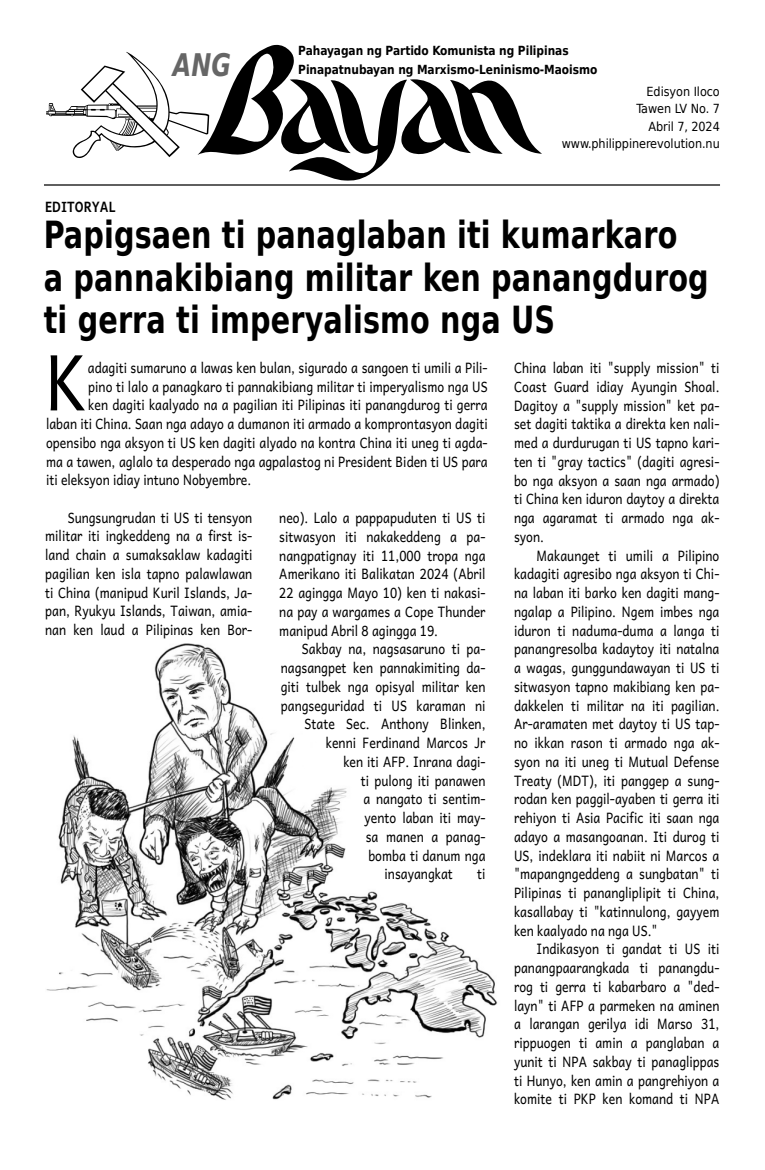
<style>
.page{position:relative;width:765px;height:1170px;background:#fff}
.page>*{position:absolute;margin:0;border:0;box-sizing:border-box;transform-origin:0 0}
.t1{font:77.25px "Andika New Basic";color:#000;scale:.85 1}
.t2{font:700 37.5px/42.5px "DejaVu Sans Condensed";letter-spacing:.005em;color:#000;scale:.85 1}
.t3{font:italic 700 31.25px "DejaVu Sans Condensed";color:#666;scale:.85 1}
.t4{font:14.38px/18.8px "Andika New Basic";color:#000;text-align:justify;scale:.85 1}
.t5{font:700 14.38px "Andika New Basic";letter-spacing:-.005em;color:#000;scale:.85 1}
.t6{font:700 12.5px/18.8px "DejaVu Sans";letter-spacing:-.005em;color:#000;scale:.85 1}
.t7{font:12.5px/17.5px "DejaVu Sans";letter-spacing:-.005em;color:#000;text-align:right;scale:.9 1}
</style>
<div class="page">
<svg style="left:46px;top:52px;width:151px;height:106px"></svg>
<hr style="left:44px;top:184px;width:676px;height:2px;background:#000">
<svg style="left:197px;top:45px;width:345px;height:136px"></svg>
<img style="left:46px;top:643px;width:452px;height:457px">
<h3 class="t3" style="left:173px;top:47px;width:70px">ANG</h3>
<p class="t6" style="left:298px;top:41px;width:353px">Pahayagan ng Partido Komunista ng Pilipinas<br>Pinapatnubayan ng Marxismo-Leninismo-Maoismo</p>
<p class="t7" style="left:562px;top:83px;width:177px">Edisyon Iloco<br>Tawen LV No. 7<br>Abril 7, 2024 www.philippinerevolution.nu</p>
<p class="t5" style="left:45px;top:194px;width:84px">EDITORYAL</p>
<h2 class="t2" style="left:44px;top:214px;width:784px">Papigsaen ti panaglaban iti kumarkaro<br>a pannakibiang militar ken panangdurog ti gerra ti imperyalismo nga US</h2>
<h1 class="t1" style="left:45px;top:316px;width:51px">K</h1>
<p class="t4" style="left:88px;top:358px;width:472px">adagiti sumaruno a lawas ken bulan, sigurado a sangoen ti umili a Pili‐</p>
<p class="t4" style="left:88px;top:376px;width:471px">pino ti lalo a panagkaro ti pannakibiang militar ti imperyalismo nga US</p>
<p class="t4" style="left:88px;top:395px;width:471px">ken dagiti kaalyado na a pagilian iti Pilipinas iti panangdurog ti gerra</p>
<p class="t4" style="left:46px;top:414px;width:521px">laban iti China. Saan nga adayo a dumanon iti armado a komprontasyon dagiti</p>
<p class="t4" style="left:46px;top:433px;width:521px">opensibo nga aksyon ti US ken dagiti alyado na kontra China iti uneg ti agda‐</p>
<p class="t4" style="left:46px;top:451px;width:521px">ma a tawen, aglalo ta desperado nga agpalastog ni President Biden ti US para</p>
<p class="t4" style="left:46px;top:470px;width:243px">iti eleksyon idiay intuno Nobyembre.</p>
<p class="t4" style="left:45px;top:507px;width:245px;text-indent:22px">Sungsungrudan ti US ti tensyon militar iti ingkeddeng na a first is‐ land chain a sumaksaklaw kadagiti pagilian ken isla tapno palawlawan ti China (manipud Kuril Islands, Ja‐ pan, Ryukyu Islands, Taiwan, amia‐ nan ken laud a Pilipinas ken Bor‐</p>
<p class="t4" style="left:279px;top:508px;width:244px">neo). Lalo a pappapuduten ti US ti sitwasyon iti nakakeddeng a pa‐ nangpatignay iti 11,000 tropa nga Amerikano iti Balikatan 2024 (Abril 22 agingga Mayo 10) ken ti nakasi‐ na pay a wargames a Cope Thunder manipud Abril 8 agingga 19.</p>
<p class="t4" style="left:302px;top:639px;width:218px">Sakbay na, nagsasaruno ti pa‐</p>
<p class="t4" style="left:281px;top:658px;width:242px">nagsangpet ken pannakimiting da‐</p>
<p class="t4" style="left:281px;top:676px;width:242px">giti tulbek nga opisyal militar ken</p>
<p class="t4" style="left:281px;top:695px;width:242px">pangseguridad ti US karaman ni</p>
<p class="t4" style="left:305px;top:714px;width:214px">State Sec. Anthony Blinken,</p>
<p class="t4" style="left:326px;top:733px;width:189px">kenni Ferdinand Marcos Jr</p>
<p class="t4" style="left:343px;top:751px;width:169px">ken iti AFP. Inrana dagi‐</p>
<p class="t4" style="left:361px;top:770px;width:148px">ti pulong iti panawen</p>
<p class="t4" style="left:363px;top:789px;width:145px">a nangato ti sentim‐</p>
<p class="t4" style="left:365px;top:808px;width:144px">yento laban iti may‐</p>
<p class="t4" style="left:366px;top:826px;width:142px">sa manen a panag‐</p>
<p class="t4" style="left:368px;top:845px;width:139px">bomba ti danum nga</p>
<p class="t4" style="left:385px;top:864px;width:82px">insayangkat</p>
<p class="t4" style="left:477px;top:864px;width:11px">ti</p>
<p class="t4" style="left:514px;top:358px;width:243px">China laban iti "supply mission" ti Coast Guard idiay Ayungin Shoal.<br>Dagitoy a "supply mission" ket pa‐ set dagiti taktika a direkta ken nali‐ med a durdurugan ti US tapno kari‐ ten ti "gray tactics" (dagiti agresi‐ bo nga aksyon a saan nga armado) ti China ken iduron daytoy a direkta nga agaramat ti armado nga ak‐ syon.</p>
<p class="t4" style="left:514px;top:545px;width:243px;text-indent:22px">Makaunget ti umili a Pilipino kadagiti agresibo nga aksyon ti Chi‐ na laban iti barko ken dagiti mang‐ ngalap a Pilipino. Ngem imbes nga iduron ti naduma-duma a langa ti panangresolba kadaytoy iti natalna a wagas, gunggundawayan ti US ti sitwasyon tapno makibiang ken pa‐ dakkelen ti militar na iti pagilian.<br>Ar-aramaten met daytoy ti US tap‐ no ikkan rason ti armado nga ak‐ syon na iti uneg ti Mutual Defense Treaty (MDT), iti panggep a sung‐ rodan ken paggil-ayaben ti gerra iti rehiyon ti Asia Pacific iti saan nga adayo a masangoanan. Iti durog ti US, indeklara iti nabiit ni Marcos a "mapangngeddeng a sungbatan" ti Pilipinas ti panangliplipit ti China, kasallabay ti "katinnulong, gayyem ken kaalyado na nga US."</p>
<p class="t4" style="left:514px;top:939px;width:243px;text-indent:22px">Indikasyon ti gandat ti US iti panangpaarangkada ti panangdu‐ rog ti gerra ti kabarbaro a "ded‐ layn" ti AFP a parmeken na aminen a larangan gerilya idi Marso 31, rippuogen ti amin a panglaban a yunit ti NPA sakbay ti panaglippas ti Hunyo, ken amin a pangrehiyon a komite ti PKP ken komand ti NPA</p>
</div>
